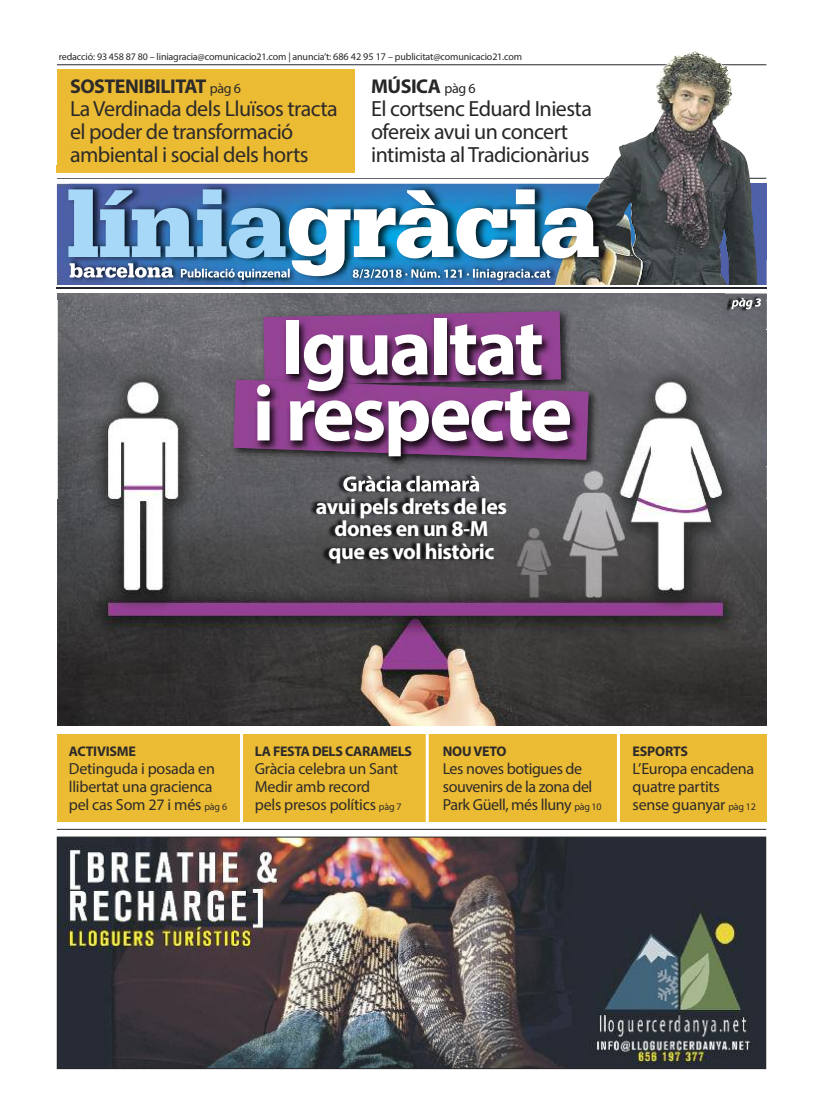
<style>
.page{position:relative;width:823px;height:1106px;background:#fff}
.page>*{position:absolute;margin:0;border:0;box-sizing:border-box;transform-origin:0 0}
.t1{font:900 100px "Serifa";letter-spacing:-.015em;color:#fff}
.t2{font:700 80px/66px "Myriad Pro";letter-spacing:-.03em;color:#fff;text-align:center}
.t3{font:22px/23px "Myriad Pro";letter-spacing:-.025em;color:#2d2b29}
.t4{font:22px/23px "Myriad Pro";letter-spacing:-.025em;color:#272627}
.t5{font:700 22px/22.5px "Myriad Pro";letter-spacing:-.025em;color:#fff;text-align:center}
.t6{font:700 20px "Myriad Pro";letter-spacing:-.025em;color:#2d2b29}
.t7{font:700 20px "Myriad Pro";letter-spacing:-.025em;color:#272627}
.t8{font:16px/18px "Myriad Pro";letter-spacing:-.015em;color:#2d2b29}
.t9{font:700 14px "Myriad Pro";letter-spacing:-.015em;color:#2d2b29}
.t10{font:italic 700 13px "Myriad Pro";color:#fff}
.t11{font:10px "Myriad Pro";letter-spacing:-.015em;color:#272627}
.s1{font-size:10.2px}
.s2{font-weight:400;font-size:14px}
.s3{color:#a7d8f7}
.s4{font-size:10px}
</style>
<div class="page">
<hr style="left:57px;top:829px;width:708px;height:1px;background:#23262b">
<img style="left:59px;top:838px;width:704px;height:229px">
<div style="left:57px;top:836px;width:708px;height:233px;border:1px solid #272627"></div>
<hr style="left:57px;top:64px;width:709px;height:1px;background:#23262b">
<hr style="left:57px;top:178px;width:709px;height:1px;background:#23262b">
<img style="left:554px;top:51px;width:202px;height:209px">
<div style="left:57px;top:69px;width:297px;height:104px;background:#ecbb34"></div>
<div style="left:57px;top:733px;width:709px;height:88px;background:#ecbb34"></div>
<hr style="left:240px;top:731px;width:3px;height:93px;background:#fff">
<hr style="left:425px;top:730px;width:3px;height:92px;background:#fff">
<hr style="left:616px;top:729px;width:3px;height:95px;background:#fff">
<img style="left:58px;top:294px;width:708px;height:432px">
<img style="left:725px;top:293px;width:42px;height:7px">
<img style="left:723px;top:294px;width:43px;height:6px">
<img style="left:58px;top:498px;width:709px;height:101px">
<img style="left:57px;top:498px;width:1px;height:101px">
<img style="left:766px;top:300px;width:1px;height:166px">
<img style="left:57px;top:300px;width:709px;height:166px">
<img style="left:730px;top:300px;width:30px;height:9px">
<img style="left:57px;top:466px;width:710px;height:32px">
<img style="left:343px;top:476px;width:136px;height:15px">
<img style="left:382px;top:498px;width:79px;height:1px">
<img style="left:259px;top:306px;width:314px;height:5px">
<img style="left:228px;top:374px;width:373px;height:92px">
<img style="left:403px;top:466px;width:195px;height:7px">
<svg style="left:233px;top:311px;width:355px;height:149px;background:#633463"></svg>
<img style="left:264px;top:376px;width:175px;height:7px">
<img style="left:646px;top:260px;width:121px;height:29px">
<img style="left:646px;top:288px;width:120px;height:1px">
<img style="left:720px;top:260px;width:46px;height:25px">
<img style="left:720px;top:262px;width:6px;height:23px">
<img style="left:64px;top:299px;width:156px;height:5px">
<img style="left:613px;top:293px;width:33px;height:6px">
<img style="left:56px;top:165px;width:557px;height:134px">
<svg style="left:317px;top:288px;width:29px;height:1px"></svg>
<img style="left:57px;top:178px;width:505px;height:1px">
<img style="left:57px;top:184px;width:505px;height:101px">
<img style="left:562px;top:165px;width:84px;height:95px">
<img style="left:57px;top:165px;width:297px;height:8px">
<svg style="left:57px;top:288px;width:7px;height:11px"></svg>
<img style="left:346px;top:285px;width:300px;height:7px">
<img style="left:346px;top:260px;width:208px;height:25px">
<img style="left:554px;top:260px;width:92px;height:25px">
<img style="left:352px;top:269px;width:109px;height:9px">
<img style="left:171px;top:262px;width:146px;height:31px">
<img style="left:171px;top:288px;width:146px;height:1px">
<img style="left:181px;top:269px;width:86px;height:11px">
<img style="left:64px;top:262px;width:107px;height:27px">
<img style="left:64px;top:253px;width:156px;height:9px">
<img style="left:70px;top:263px;width:103px;height:15px">
<p class="t11" style="left:59px;top:53px;width:464px">redacció: 93 458 87 80 – liniagracia@comunicacio21.com | anuncia’t: <span class="s1">686 42 95 17</span> – publicitat@comunicacio21.com</p>
<p class="t6" style="left:70px;top:79px;width:172px">SOSTENIBILITAT <span class="s2">pàg 6</span></p>
<h3 class="t3" style="left:70px;top:99px;width:269px">LaVerdinada dels Lluïsos tracta el poder de transformació ambiental i social dels horts</h3>
<p class="t7" style="left:371px;top:79px;width:106px">MÚSICA <span class="s2">pàg 6</span></p>
<h3 class="t4" style="left:371px;top:99px;width:222px">El cortsenc Eduard Iniesta ofereix avui un concert intimista alTradicionàrius</h3>
<h1 class="t1" style="left:66px;top:189px;width:536px"><span class="s3">línia</span>gràcia</h1>
<h2 class="t2" style="left:252px;top:321px;width:321px">Igualtat<br>i respecte</h2>
<h3 class="t5" style="left:316px;top:497px;width:193px">avui pels drets de les dones en un 8-M que es vol històric</h3>
<p class="t10" style="left:731px;top:297px;width:31px">pàg 3</p>
<p class="t9" style="left:69px;top:745px;width:69px">ACTIVISME</p>
<p class="t8" style="left:69px;top:760px;width:160px">Detinguda i posada en llibertat una gracienca pel cas Som 27 i més <span class="s4">pàg 6</span></p>
<p class="t9" style="left:255px;top:745px;width:159px">LA FESTA DELS CARAMELS</p>
<p class="t8" style="left:255px;top:760px;width:148px">Gràcia celebra un Sant<br>Medir amb record<br>pels presos polítics <span class="s4">pàg 7</span></p>
<p class="t9" style="left:442px;top:745px;width:65px">NOUVETO</p>
<p class="t8" style="left:442px;top:760px;width:160px">Les noves botigues de souvenirs de la zona del<br>Park Güell, més lluny <span class="s4">pàg 10</span></p>
<p class="t9" style="left:632px;top:745px;width:57px">ESPORTS</p>
<p class="t8" style="left:632px;top:760px;width:125px">L’Europa encadena quatre partits sense guanyar <span class="s4">pàg 12</span></p>
</div>
